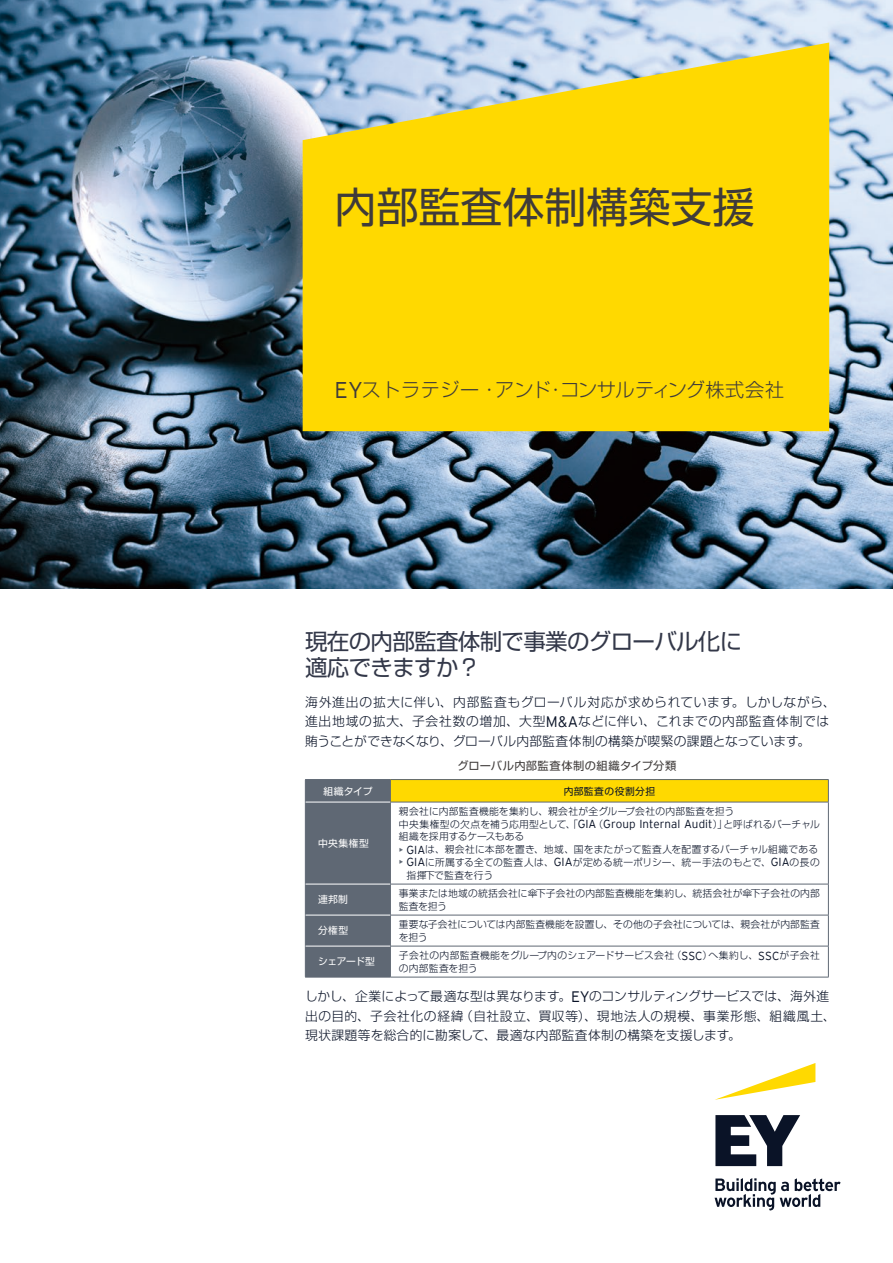
<style>
.page{position:relative;width:893px;height:1263px;background:#fff}
.page>*{position:absolute;margin:0;border:0;box-sizing:border-box;transform-origin:0 0}
.t1{font:42px "Shin Go Pro";color:#3f3b3a}
.t2{font:22.5px/25.5px "Shin Go Pro";letter-spacing:-.03em;color:#333849}
.t3{font:300 19.2px "Shin Go Pro";letter-spacing:.025em;color:#3f3b3a}
.t4{font:300 12.75px/19.5px "Shin Go Pro";letter-spacing:.03em;color:#0a1327}
.t5{font:11.25px "Shin Go Pro";letter-spacing:.035em;color:#3f3b3a}
.t6{font:300 9.75px/12.8px "Shin Go Pro";letter-spacing:.02em;color:#0a1327}
.t7{font:9.75px "Shin Go Pro";letter-spacing:.035em;color:#fff}
.t8{font:9.75px "Shin Go Pro";letter-spacing:.05em;color:#0a1327}
.s1{font-family:"EY Interstate";font-size:22.8px}
.s2{font-family:"EY Interstate";font-size:15.15px}
.s3{font-family:"EY Interstate";font-size:11.55px}
.s4{font-family:"EY Interstate";font-size:11.55px;color:#5f6874}
</style>
<div class="page">
<img style="left:0;top:0;width:893px;height:589px">
<svg style="left:715px;top:1063px;width:100px;height:37px"></svg>
<svg style="left:715px;top:1115px;width:125px;height:95px"></svg>
<div style="left:390px;top:779px;width:438px;height:23px;background:#ffd900"></div>
<hr style="left:390px;top:779px;width:439px;height:1px;background:#5f6874">
<div style="left:305px;top:779px;width:86px;height:198px;background:#5f6874"></div>
<svg style="left:828px;top:780px;width:1px;height:22px"></svg>
<hr style="left:305px;top:802px;width:1px;height:82px;background:#5f6874">
<hr style="left:390px;top:802px;width:439px;height:1px;background:#5f6874">
<hr style="left:390px;top:802px;width:1px;height:82px;background:#5f6874">
<hr style="left:828px;top:802px;width:1px;height:82px;background:#5f6874">
<hr style="left:305px;top:884px;width:1px;height:31px;background:#5f6874">
<hr style="left:390px;top:884px;width:439px;height:1px;background:#5f6874">
<hr style="left:390px;top:884px;width:1px;height:31px;background:#5f6874">
<hr style="left:828px;top:884px;width:1px;height:31px;background:#5f6874">
<hr style="left:305px;top:915px;width:1px;height:31px;background:#5f6874">
<hr style="left:390px;top:915px;width:439px;height:1px;background:#5f6874">
<hr style="left:390px;top:915px;width:1px;height:31px;background:#5f6874">
<hr style="left:828px;top:915px;width:1px;height:31px;background:#5f6874">
<hr style="left:305px;top:946px;width:1px;height:31px;background:#5f6874">
<hr style="left:390px;top:946px;width:439px;height:1px;background:#5f6874">
<hr style="left:390px;top:946px;width:1px;height:31px;background:#5f6874">
<hr style="left:828px;top:946px;width:1px;height:31px;background:#5f6874">
<hr style="left:305px;top:977px;width:85px;height:1px;background:#5f6874">
<hr style="left:390px;top:977px;width:439px;height:1px;background:#5f6874">
<hr style="left:306px;top:802px;width:84px;height:1px;background:#fff">
<hr style="left:306px;top:884px;width:84px;height:1px;background:#fff">
<hr style="left:306px;top:915px;width:84px;height:1px;background:#fff">
<hr style="left:306px;top:946px;width:84px;height:1px;background:#fff">
<svg style="left:303px;top:43px;width:526px;height:388px;background:#f5d71c"></svg>
<h1 class="t1" style="left:335px;top:173px;width:421px">内部監査体制構築支援</h1>
<h3 class="t3" style="left:335px;top:374px;width:451px"><span class="s1">EY</span>ストラテジー・アンド・コンサルティング株式会社</h3>
<h2 class="t2" style="left:305px;top:626px;width:439px">現在の内部監査体制で事業のグローバル化に適応できますか？</h2>
<h3 class="t4" style="left:305px;top:690px;width:532px">海外進出の拡大に伴い、内部監査もグローバル対応が求められています。しかしながら、進出地域の拡大、子会社数の増加、大型<span class="s2">M&amp;A</span>などに伴い、これまでの内部監査体制では賄うことができなくなり、グローバル内部監査体制の構築が喫緊の課題となっています。</h3>
<p class="t5" style="left:457px;top:756px;width:220px">グローバル内部監査体制の組織タイプ分類</p>
<p class="t7" style="left:323px;top:783px;width:51px">組織タイプ</p>
<p class="t8" style="left:564px;top:783px;width:93px">内部監査の役割分担</p>
<p class="t7" style="left:318px;top:835px;width:52px">中央集権型</p>
<p class="t6" style="left:399px;top:804px;width:422px">親会社に内部監査機能を集約し、親会社が全グループ会社の内部監査を担う<br>中央集権型の欠点を補う応用型として、「<span class="s3">GIA</span>（<span class="s3">Group Internal Audit</span>）」と呼ばれるバーチャル組織を採用するケースもある</p>
<p class="t6" style="left:399px;top:842px;width:421px"><span class="s4">•</span> <span class="s3">GIA</span>は、親会社に本部を置き、地域、国をまたがって監査人を配置するバーチャル組織である</p>
<p class="t6" style="left:406px;top:855px;width:415px;text-indent:-7px"><span class="s4">•</span> <span class="s3">GIA</span>に所属する全ての監査人は、<span class="s3">GIA</span>が定める統一ポリシー、統一手法のもとで、<span class="s3">GIA</span>の長の指揮下で監査を行う</p>
<p class="t7" style="left:318px;top:891px;width:31px">連邦制</p>
<p class="t6" style="left:399px;top:886px;width:422px">事業または地域の統括会社に傘下子会社の内部監査機能を集約し、統括会社が傘下子会社の内部監査を担う</p>
<p class="t7" style="left:318px;top:922px;width:31px">分権型</p>
<p class="t6" style="left:399px;top:917px;width:422px">重要な子会社については内部監査機能を設置し、その他の子会社については、親会社が内部監査を担う</p>
<p class="t7" style="left:318px;top:953px;width:58px">シェアード型</p>
<p class="t6" style="left:399px;top:948px;width:422px">子会社の内部監査機能をグループ内のシェアードサービス会社（<span class="s3">SSC</span>）へ集約し、<span class="s3">SSC</span>が子会社の内部監査を担う</p>
<h3 class="t4" style="left:305px;top:985px;width:532px">しかし、企業によって最適な型は異なります。<span class="s2">EY</span>のコンサルティングサービスでは、海外進出の目的、子会社化の経緯（自社設立、買収等）、現地法人の規模、事業形態、組織風土、現状課題等を総合的に勘案して、最適な内部監査体制の構築を支援します。</h3>
</div>
